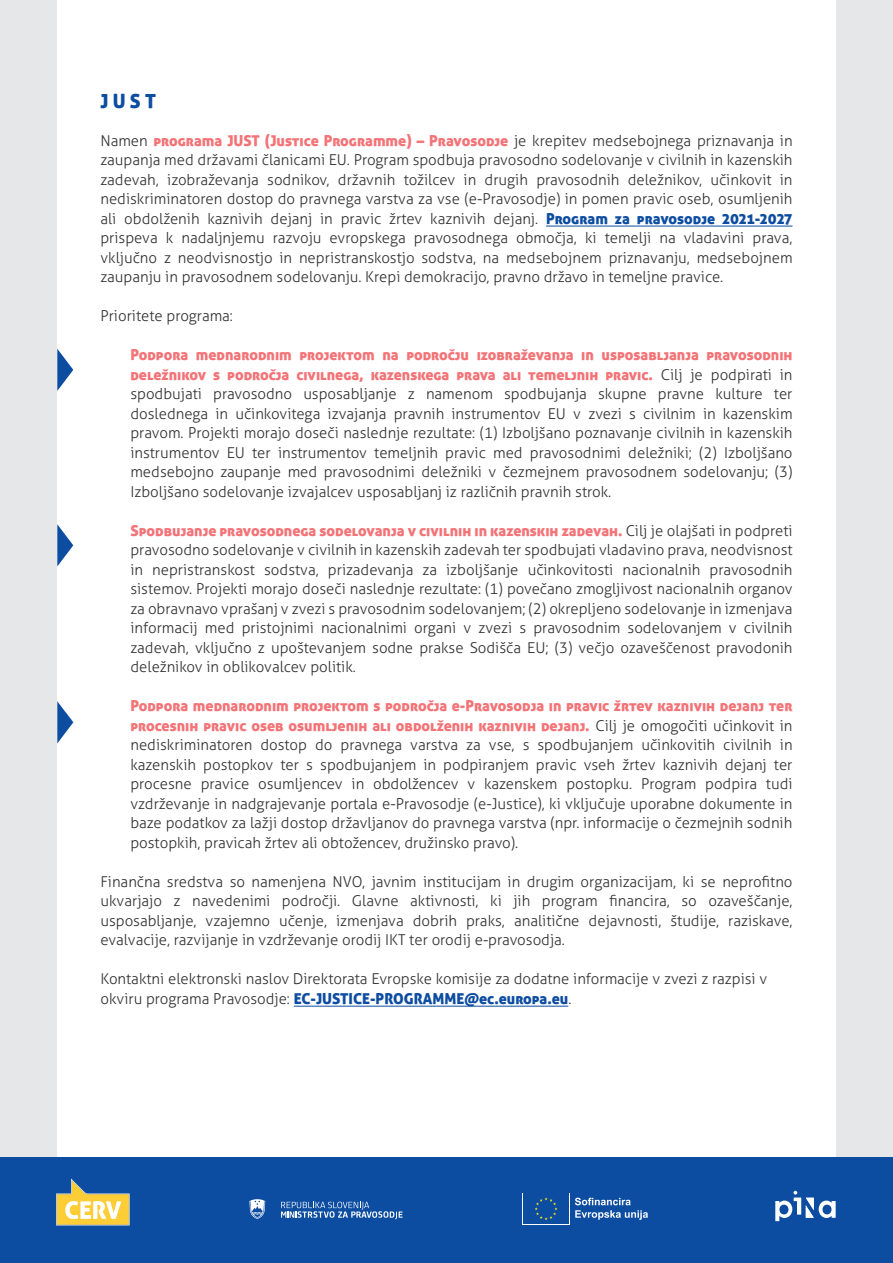
<style>
.page{position:relative;width:893px;height:1263px;background:#fff}
.page>*{position:absolute;margin:0;border:0;box-sizing:border-box;transform-origin:0 0}
.t1{font:19.5px "Aller Display";color:#0d4da1}
.t2{font:300 15px/19.5px "Aller";color:#333;text-align:justify}
.t3{font:15px/19.5px "Aller Display";color:#f37377}
.t4{font:15px "Aller Display";color:#0d4da1}
.s1{font-family:"Aller";font-weight:300;color:#333}
.s2{font-family:"Aller Display";font-weight:400;color:#0d4da1}
</style>
<div class="page">
<div style="left:0;top:0;width:56px;height:1263px;background:#e6e7e8"></div>
<div style="left:837px;top:0;width:56px;height:1263px;background:#e6e7e8"></div>
<div style="left:0;top:1158px;width:893px;height:105px;background:#0d4da1"></div>
<svg style="left:523px;top:1193px;width:47px;height:32px"></svg>
<div style="left:523px;top:1194px;width:46px;height:30px;background:#0d4da1"></div>
<svg style="left:535px;top:1197px;width:22px;height:23px"></svg>
<svg style="left:575px;top:1198px;width:73px;height:22px"></svg>
<svg style="left:775px;top:1191px;width:61px;height:30px"></svg>
<svg style="left:249px;top:1199px;width:16px;height:20px"></svg>
<svg style="left:281px;top:1202px;width:122px;height:17px"></svg>
<svg style="left:56px;top:1178px;width:74px;height:47px"></svg>
<hr style="left:546px;top:226px;width:246px;height:1px;background:#0d4da1">
<hr style="left:294px;top:1006px;width:274px;height:1px;background:#0d4da1">
<svg style="left:57px;top:349px;width:16px;height:42px"></svg>
<svg style="left:57px;top:524px;width:16px;height:42px"></svg>
<svg style="left:57px;top:701px;width:16px;height:42px"></svg>
<h1 class="t1" style="left:100px;top:93px;width:57px">J U S T</h1>
<p class="t3" style="left:100px;top:131px;width:694px"><span class="s1">Namen</span> programa JUST (Justice Programme) – Pravosodje <span class="s1">je krepitev medsebojnega priznavanja in</span></p>
<p class="t2" style="left:100px;top:150px;width:694px">zaupanja med državami članicami EU. Program spodbuja pravosodno sodelovanje v civilnih in kazenskih zadevah, izobraževanja sodnikov, državnih tožilcev in drugih pravosodnih deležnikov, učinkovit in nediskriminatoren dostop do pravnega varstva za vse (e-Pravosodje) in pomen pravic oseb, osumljenih ali obdolženih kaznivih dejanj in pravic žrtev kaznivih dejanj. <span class="s2">Program za pravosodje 2021-2027 </span>prispeva k nadaljnjemu razvoju evropskega pravosodnega območja, ki temelji na vladavini prava, vključno z neodvisnostjo in nepristranskostjo sodstva, na medsebojnem priznavanju, medsebojnem zaupanju in pravosodnem sodelovanju. Krepi demokracijo, pravno državo in temeljne pravice.</p>
<p class="t2" style="left:100px;top:306px;width:134px">Prioritete programa:</p>
<p class="t3" style="left:130px;top:345px;width:664px">Podpora mednarodnim projektom na področju izobraževanja in usposabljanja pravosodnih deležnikov s področja civilnega, kazenskega prava ali temeljnih pravic. <span class="s1">Cilj je podpirati in</span></p>
<p class="t2" style="left:130px;top:384px;width:664px">spodbujati pravosodno usposabljanje z namenom spodbujanja skupne pravne kulture ter doslednega in učinkovitega izvajanja pravnih instrumentov EU v zvezi s civilnim in kazenskim pravom. Projekti morajo doseči naslednje rezultate: (1) Izboljšano poznavanje civilnih in kazenskih instrumentov EU ter instrumentov temeljnih pravic med pravosodnimi deležniki; (2) Izboljšano medsebojno zaupanje med pravosodnimi deležniki v čezmejnem pravosodnem sodelovanju; (3)<br>Izboljšano sodelovanje izvajalcev usposabljanj iz različnih pravnih strok.</p>
<p class="t3" style="left:130px;top:520px;width:664px">Spodbujanje pravosodnega sodelovanja v civilnih in kazenskih zadevah. <span class="s1">Cilj je olajšati in podpreti</span></p>
<p class="t2" style="left:130px;top:540px;width:664px">pravosodno sodelovanje v civilnih in kazenskih zadevah ter spodbujati vladavino prava, neodvisnost in nepristranskost sodstva, prizadevanja za izboljšanje učinkovitosti nacionalnih pravosodnih sistemov. Projekti morajo doseči naslednje rezultate: (1) povečano zmogljivost nacionalnih organov za obravnavo vprašanj v zvezi s pravosodnim sodelovanjem; (2) okrepljeno sodelovanje in izmenjava informacij med pristojnimi nacionalnimi organi v zvezi s pravosodnim sodelovanjem v civilnih zadevah, vključno z upoštevanjem sodne prakse Sodišča EU; (3) večjo ozaveščenost pravodonih deležnikov in oblikovalcev politik.</p>
<p class="t3" style="left:130px;top:696px;width:664px">Podpora mednarodnim projektom s področja e-Pravosodja in pravic žrtev kaznivih dejanj ter procesnih pravic oseb osumljenih ali obdolženih kaznivih dejanj. <span class="s1">Cilj je omogočiti učinkovit in</span></p>
<p class="t2" style="left:130px;top:735px;width:664px">nediskriminatoren dostop do pravnega varstva za vse, s spodbujanjem učinkovitih civilnih in kazenskih postopkov ter s spodbujanjem in podpiranjem pravic vseh žrtev kaznivih dejanj ter procesne pravice osumljencev in obdolžencev v kazenskem postopku. Program podpira tudi vzdrževanje in nadgrajevanje portala e-Pravosodje (e-Justice), ki vključuje uporabne dokumente in baze podatkov za lažji dostop državljanov do pravnega varstva (npr. informacije o čezmejnih sodnih postopkih, pravicah žrtev ali obtožencev, družinsko pravo).</p>
<p class="t2" style="left:100px;top:872px;width:694px">Finančna sredstva so namenjena NVO, javnim institucijam in drugim organizacijam, ki se neprofitno ukvarjajo z navedenimi področji. Glavne aktivnosti, ki jih program financira, so ozaveščanje, usposabljanje, vzajemno učenje, izmenjava dobrih praks, analitične dejavnosti, študije, raziskave, evalvacije, razvijanje in vzdrževanje orodij IKT ter orodij e-pravosodja.</p>
<p class="t2" style="left:100px;top:969px;width:668px">Kontaktni elektronski naslov Direktorata Evropske komisije za dodatne informacije v zvezi z razpisi v</p>
<p class="t4" style="left:100px;top:989px;width:472px"><span class="s1">okviru programa Pravosodje:</span> EC-JUSTICE-PROGRAMME@ec.europa.eu<span class="s1">.</span></p>
</div>
